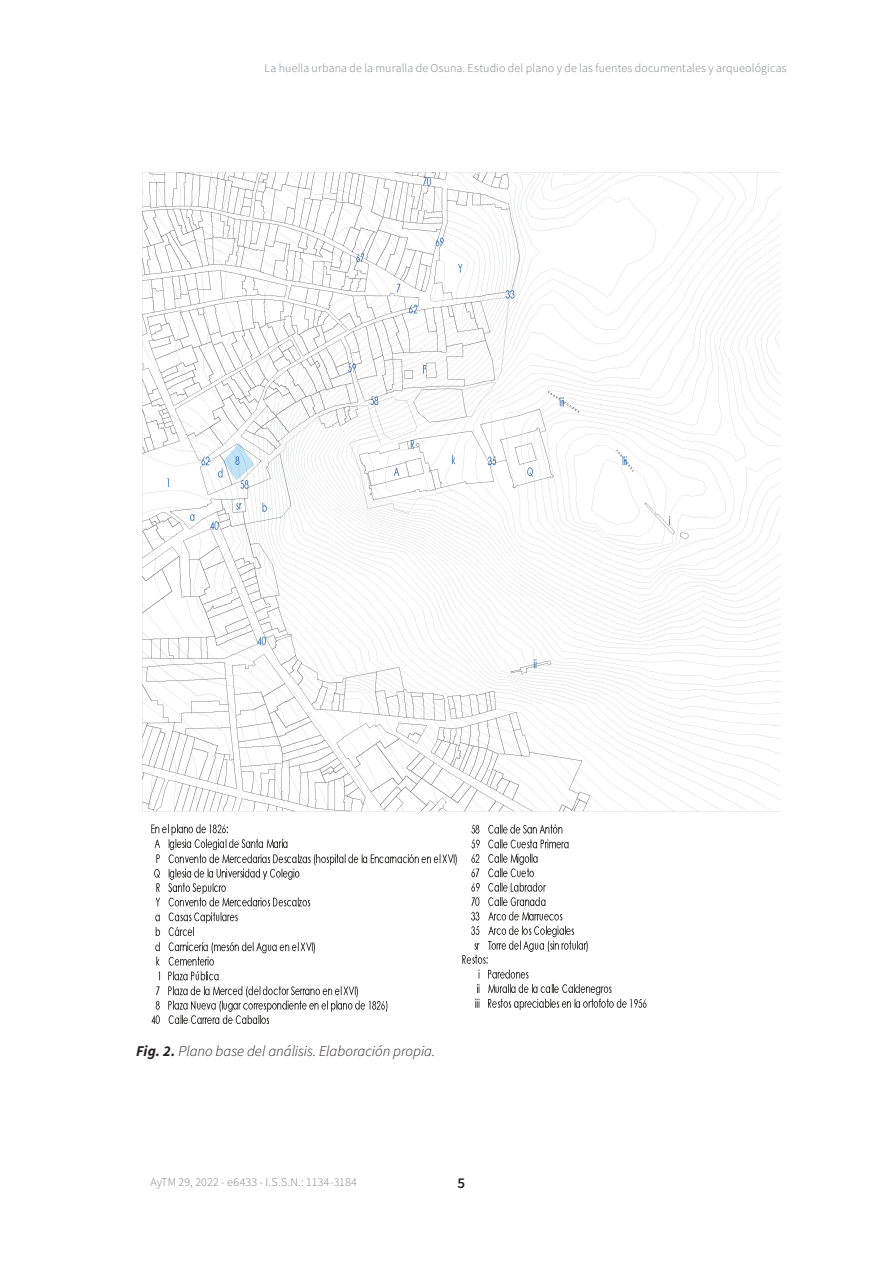
<style>
.page{position:relative;width:893px;height:1263px;background:#fff}
.page>*{position:absolute;margin:0;border:0;box-sizing:border-box;transform-origin:0 0}
.FC{font:italic 300 15px "Source Sans Pro";letter-spacing:-.005em;color:#231f20}
.t1{font:600 15px "Source Sans Pro";color:#231f20}
.t2{font:300 12px "Source Sans Pro";letter-spacing:.01em;color:#808285}
.s1{font-weight:700}
</style>
<div class="page">
<img style="left:143px;top:173px;width:637px;height:850px">
<p class="t2" style="left:265px;top:61px;width:524px">La huella urbana de la muralla de Osuna. Estudio del plano y de las fuentes documentales y arqueológicas</p>
<p class="FC" style="left:136px;top:1042px;width:301px"><span class="s1">Fig. 2.</span> Plano base del análisis. Elaboración propia.</p>
<p class="t2" style="left:150px;top:1174px;width:208px">AyTM 29, 2022 - e6433 - I.S.S.N.: 1134-3184</p>
<p class="t1" style="left:457px;top:1173px;width:9px">5</p>
</div>
